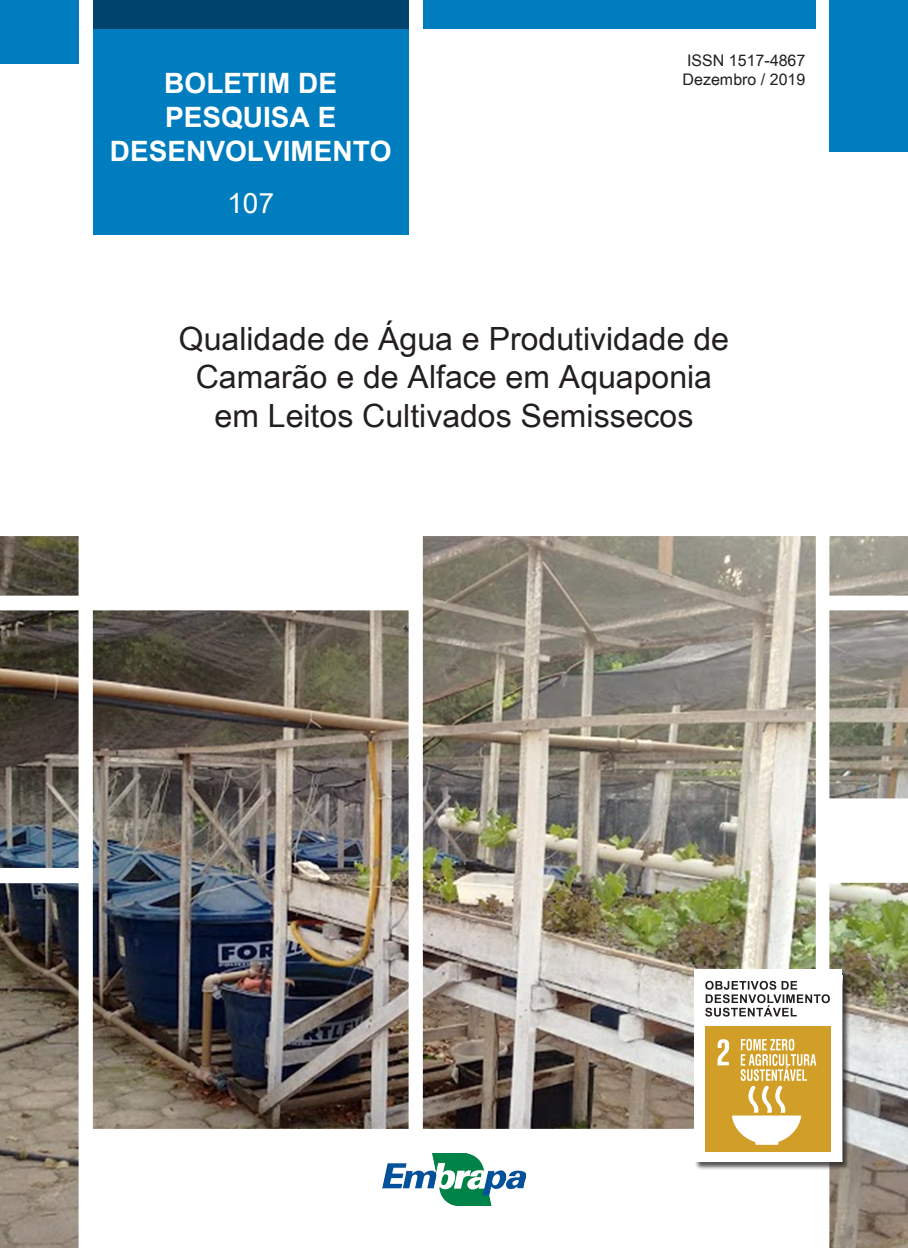
<style>
.page{position:relative;width:908px;height:1248px;background:#fff}
.page>*{position:absolute;margin:0;border:0;box-sizing:border-box;transform-origin:0 0}
.t1{font:32px/38.4px "Arial";color:#231f20;text-align:center}
.t2{font:700 28px/33.6px "Arial";color:#fff;text-align:center}
.t3{font:28px "Arial";color:#fff}
.t4{font:16px/19.2px "Arial";color:#231f20}
</style>
<div class="page">
<div style="left:0;top:0;width:79px;height:64px;background:#007dbe"></div>
<div style="left:829px;top:0;width:78px;height:152px;background:#007dbe"></div>
<div style="left:93px;top:0;width:315px;height:234px;background:#007dbe"></div>
<div style="left:422px;top:0;width:392px;height:28px;background:#007dbe"></div>
<div style="left:93px;top:0;width:315px;height:28px;background:#00446d"></div>
<img style="left:0;top:536px;width:907px;height:711px">
<div style="left:694px;top:969px;width:155px;height:200px;background:#231f20;opacity:.75"></div>
<div style="left:694px;top:968px;width:147px;height:193px;background:#fff"></div>
<div style="left:705px;top:1026px;width:126px;height:126px;background:#d19f28"></div>
<svg style="left:717px;top:1038px;width:98px;height:106px"></svg>
<svg style="left:705px;top:980px;width:124px;height:36px"></svg>
<p class="t2" style="left:110px;top:67px;width:283px">BOLETIM DE<br>PESQUISA E<br>DESENVOLVIMENTO</p>
<p class="t3" style="left:227px;top:187px;width:48px">107</p>
<p class="t4" style="left:682px;top:51px;width:124px">ISSN 1517-4867<br>Dezembro / 2019</p>
<p class="t1" style="left:179px;top:319px;width:551px">Qualidade de Água e Produtividade de<br>Camarão e de Alface em Aquaponia em Leitos Cultivados Semissecos</p>
</div>
